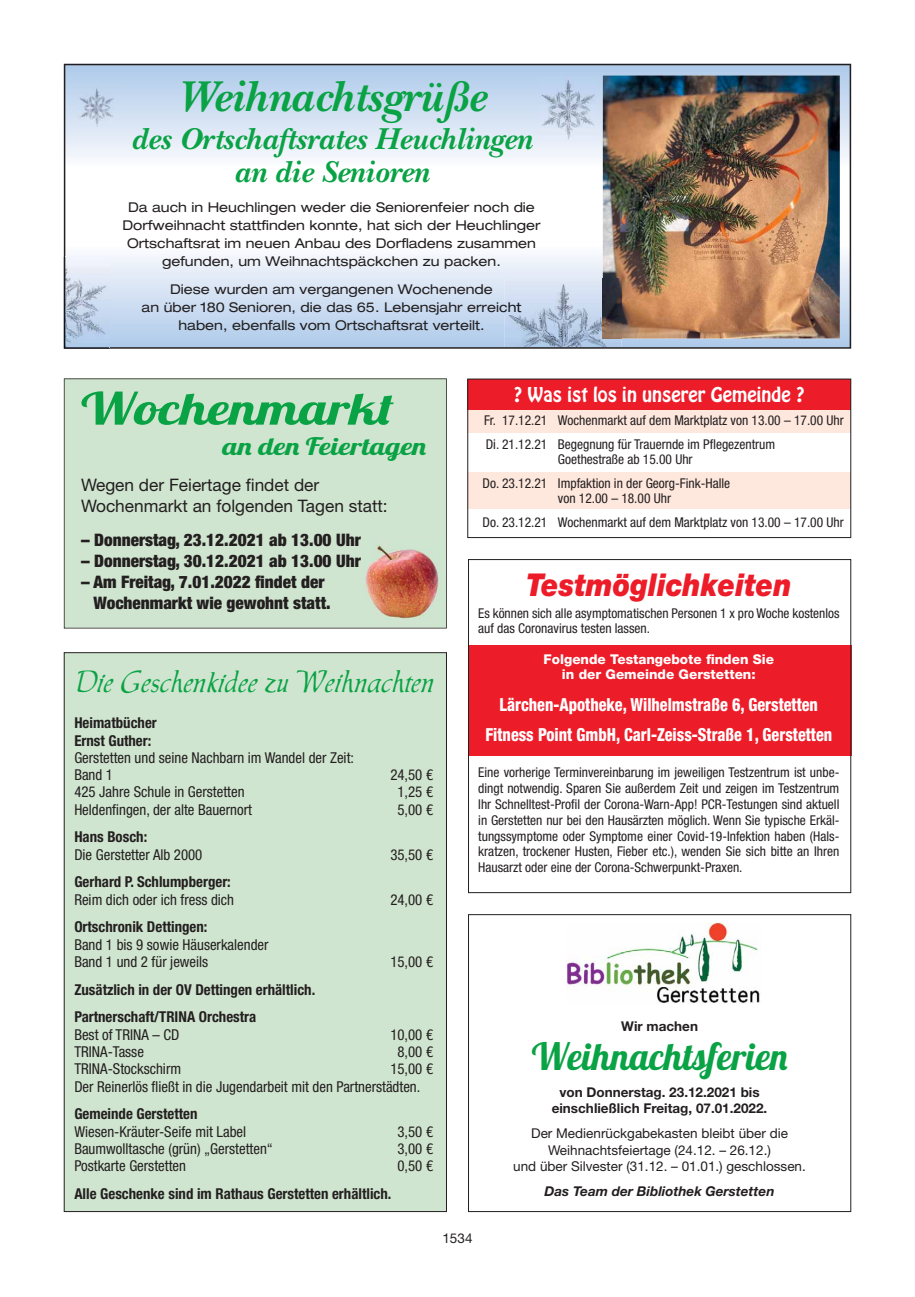
<style>
.page{position:relative;width:915px;height:1297px;background:#fff}
.page>*{position:absolute;margin:0;border:0;box-sizing:border-box;transform-origin:0 0}
.t1{font:italic 700 45px "New Baskerville";color:#09a245}
.t2{font:44.4px "Lobster 1.4";color:#09a245;scale:1.25 1}
.t3{font:37.5px "Lobster 1.4";color:#09a245}
.t4{font:italic 700 31.5px/33px "New Baskerville";color:#09a245;text-align:center}
.t5{font:italic 900 31.5px "Helvetica Neue LT Std";color:#ed1c29;scale:.89 1}
.t6{font:30px "Ingrid";color:#09a245;scale:.87 1}
.t7{font:24px "Lobster 1.4";color:#09a245;scale:1.25 1}
.t8{font:800 condensed 18px/30px "Helvetica Neue LT Std";color:#fff;text-align:center;scale:.9 1}
.t9{font:18px "Hobo Std";color:#fff}
.t10{font:900 condensed 17.25px/21px "Helvetica Neue LT Std";color:#231f20}
.t11{font:17.25px/21px "Helvetica Neue LT Std";color:#231f20}
.t12{font:condensed 15px/17.2px "Helvetica Neue LT Std";color:#231f20}
.t13{font:700 condensed 15px/17.2px "Helvetica Neue LT Std";color:#231f20}
.t14{font:condensed 13.5px/15.8px "Helvetica Neue LT Std";color:#231f20}
.t15{font:expanded 13.5px/18px "Helvetica Neue LT Std";color:#231f20;text-align:center}
.t16{font:13.5px/16.2px "Helvetica Neue LT Std";color:#231f20;text-align:center}
.t17{font:700 13.5px/16.2px "Helvetica Neue LT Std";color:#231f20;text-align:center}
.t18{font:800 13.5px/15.3px "Helvetica Neue LT Std";color:#fff;text-align:center}
.t19{font:italic 700 13.5px "Helvetica Neue LT Std";color:#231f20}
.s1{color:#16171e}
</style>
<div class="page">
<div style="left:467px;top:379px;width:383px;height:30px;background:#ed1c29"></div>
<svg style="left:64px;top:64px;width:786px;height:285px"></svg>
<img style="left:602px;top:75px;width:237px;height:263px">
<img style="left:504px;top:278px;width:117px;height:69px">
<img style="left:602px;top:278px;width:19px;height:60px">
<img style="left:504px;top:302px;width:17px;height:13px">
<img style="left:539px;top:77px;width:57px;height:64px">
<img style="left:64px;top:257px;width:45px;height:91px">
<img style="left:78px;top:87px;width:36px;height:40px">
<div style="left:64px;top:378px;width:382px;height:250px;background:#d0e5cf"></div>
<img style="left:364px;top:541px;width:76px;height:79px">
<img style="left:566px;top:922px;width:194px;height:82px">
<div style="left:468px;top:914px;width:382px;height:298px;border:1px solid #231f20"></div>
<div style="left:467px;top:473px;width:383px;height:36px;background:#fee7dd"></div>
<div style="left:467px;top:410px;width:383px;height:22px;background:#fee7dd"></div>
<div style="left:467px;top:379px;width:383px;height:159px;border:1px solid #231f20"></div>
<div style="left:64px;top:653px;width:382px;height:558px;background:#d0e5cf"></div>
<div style="left:468px;top:645px;width:382px;height:111px;background:#ed1c29"></div>
<div style="left:468px;top:559px;width:382px;height:334px;border:1px solid #231f20"></div>
<h1 class="t1" style="left:177px;top:81px;width:310px">Weihnachtsgrüße</h1>
<h3 class="t4" style="left:131px;top:126px;width:402px">des Ortschaftsrates Heuchlingen an die Senioren</h3>
<p class="t15" style="left:122px;top:199px;width:419px">Da auch in Heuchlingen weder die Seniorenfeier noch die Dorfweihnacht stattfinden konnte, hat sich der Heuchlinger Ortschaftsrat im neuen Anbau des Dorfladens zusammen gefunden, um Weihnachtspäckchen zu packen.</p>
<p class="t15" style="left:141px;top:282px;width:381px">Diese wurden am vergangenen Wochenende<br>an über 180 Senioren, die das 65. Lebensjahr errei<span class="s1">cht </span>haben, ebenfalls vom Ortschaftsrat verteilt.</p>
<h2 class="t2" style="left:81px;top:393px;width:251px">Wochenmarkt</h2>
<h3 class="t7" style="left:222px;top:438px;width:164px">an den Feiertagen</h3>
<p class="t11" style="left:81px;top:476px;width:308px">Wegen der Feiertage findet der<br>Wochenmarkt an folgenden Tagen statt:</p>
<p class="t10" style="left:81px;top:531px;width:281px">– Donnerstag, 23.12.2021 ab 13.00 Uhr</p>
<p class="t10" style="left:81px;top:552px;width:281px">– Donnerstag, 30.12.2021 ab 13.00 Uhr</p>
<p class="t10" style="left:94px;top:573px;width:238px;text-indent:-12px">– Am Freitag, 7.01.2022 findet der<br>Wochenmarkt wie gewohnt statt.</p>
<h3 class="t6" style="left:74px;top:664px;width:413px">Die Geschenkidee zu Weihnachten</h3>
<p class="t13" style="left:74px;top:716px;width:84px">Heimatbücher<br>Ernst Guther:</p>
<p class="t12" style="left:74px;top:751px;width:281px">Gerstetten und seine Nachbarn im Wandel der Zeit:<br>Band 1</p>
<p class="t12" style="left:390px;top:768px;width:44px">24,50 €</p>
<p class="t12" style="left:74px;top:785px;width:172px">425 Jahre Schule in Gerstetten</p>
<p class="t12" style="left:397px;top:785px;width:37px">1,25 €</p>
<p class="t12" style="left:74px;top:803px;width:179px">Heldenfingen, der alte Bauernort</p>
<p class="t12" style="left:397px;top:803px;width:37px">5,00 €</p>
<p class="t13" style="left:74px;top:830px;width:74px">Hans Bosch:</p>
<p class="t12" style="left:74px;top:848px;width:129px">Die Gerstetter Alb 2000</p>
<p class="t12" style="left:390px;top:848px;width:44px">35,50 €</p>
<p class="t13" style="left:74px;top:875px;width:158px">Gerhard P. Schlumpberger:</p>
<p class="t12" style="left:74px;top:893px;width:161px">Reim dich oder ich fress dich</p>
<p class="t12" style="left:390px;top:893px;width:44px">24,00 €</p>
<p class="t13" style="left:74px;top:920px;width:135px">Ortschronik Dettingen:</p>
<p class="t12" style="left:74px;top:938px;width:196px">Band 1 bis 9 sowie Häuserkalender<br>Band 1 und 2 für jeweils</p>
<p class="t12" style="left:390px;top:955px;width:44px">15,00 €</p>
<p class="t13" style="left:74px;top:977px;width:242px;line-height:27.8px">Zusätzlich in der OV Dettingen erhältlich.<br>Partnerschaft/TRINA Orchestra</p>
<p class="t12" style="left:74px;top:1028px;width:107px">Best of TRINA – CD</p>
<p class="t12" style="left:390px;top:1028px;width:44px">10,00 €</p>
<p class="t12" style="left:74px;top:1045px;width:71px">TRINA-Tasse</p>
<p class="t12" style="left:397px;top:1045px;width:37px">8,00 €</p>
<p class="t12" style="left:74px;top:1062px;width:108px">TRINA-Stockschirm</p>
<p class="t12" style="left:74px;top:1062px;width:360px;text-indent:316px">15,00 €<br>Der Reinerlös fließt in die Jugendarbeit mit den Partnerstädten.</p>
<p class="t13" style="left:74px;top:1107px;width:125px">Gemeinde Gerstetten</p>
<p class="t12" style="left:74px;top:1124px;width:173px">Wiesen-Kräuter-Seife mit Label</p>
<p class="t12" style="left:397px;top:1124px;width:37px">3,50 €</p>
<p class="t12" style="left:74px;top:1142px;width:200px">Baumwolltasche (grün) „Gerstetten“</p>
<p class="t12" style="left:397px;top:1142px;width:37px">3,00 €</p>
<p class="t12" style="left:74px;top:1159px;width:113px">Postkarte Gerstetten</p>
<p class="t12" style="left:397px;top:1159px;width:37px">0,50 €</p>
<p class="t13" style="left:74px;top:1186px;width:318px">Alle Geschenke sind im Rathaus Gerstetten erhältlich.</p>
<h3 class="t9" style="left:513px;top:385px;width:292px">? Was ist los in unserer Gemeinde ?</h3>
<p class="t14" style="left:484px;top:410px;width:361px;line-height:24px">Fr. 17.12.21 Wochenmarkt auf dem Marktplatz von 13.00 – 17.00 Uhr<br>Di. 21.12.21 Begegnung für Trauernde im Pflegezentrum</p>
<p class="t14" style="left:482px;top:449px;width:249px;line-height:24px;text-indent:75px">Goethestraße ab 15.00 Uhr<br>Do. 23.12.21 Impfaktion in der Georg-Fink-Halle</p>
<p class="t14" style="left:482px;top:488px;width:362px;line-height:24px;text-indent:75px">von 12.00 – 18.00 Uhr<br>Do. 23.12.21 Wochenmarkt auf dem Marktplatz von 13.00 – 17.00 Uhr</p>
<h3 class="t5" style="left:526px;top:566px;width:300px">Testmöglichkeiten</h3>
<p class="t14" style="left:478px;top:607px;width:362px;line-height:15.3px">Es können sich alle asymptomatischen Personen 1 x pro Woche kostenlos auf das Coronavirus testen lassen.</p>
<p class="t18" style="left:543px;top:653px;width:232px">Folgende Testangebote finden Sie in der Gemeinde Gerstetten:</p>
<h3 class="t8" style="left:485px;top:691px;width:386px">Lärchen-Apotheke, Wilhelmstraße 6, Gerstetten<br>Fitness Point GmbH, Carl-Zeiss-Straße 1, Gerstetten</h3>
<p class="t14" style="left:478px;top:766px;width:362px;text-align:justify">Eine vorherige Terminvereinbarung im jeweiligen Testzentrum ist unbe&shy;dingt notwendig. Sparen Sie außerdem Zeit und zeigen im Testzentrum Ihr Schnelltest-Profil der Corona-Warn-App! PCR-Testungen sind aktuell in Gerstetten nur bei den Hausärzten möglich. Wenn Sie typische Erkäl&shy;tungssymptome oder Symptome einer Covid-19-Infektion haben (Hals&shy;kratzen, trockener Husten, Fieber etc.), wenden Sie sich bitte an Ihren Hausarzt oder eine der Corona-Schwerpunkt-Praxen.</p>
<p class="t17" style="left:621px;top:1020px;width:78px">Wir machen</p>
<h3 class="t3" style="left:531px;top:1043px;width:257px">Weihnachtsferien</h3>
<p class="t17" style="left:551px;top:1085px;width:217px">von Donnerstag. 23.12.2021 bis einschließlich Freitag, 07.01.2022.</p>
<p class="t16" style="left:513px;top:1127px;width:294px">Der Medienrückgabekasten bleibt über die<br>Weihnachtsfeiertage (24.12. – 26.12.)<br>und über Silvester (31.12. – 01.01.) geschlossen.</p>
<p class="t19" style="left:544px;top:1186px;width:231px">Das Team der Bibliothek Gerstetten</p>
<p class="t16" style="left:442px;top:1231px;width:32px">1534</p>
</div>
